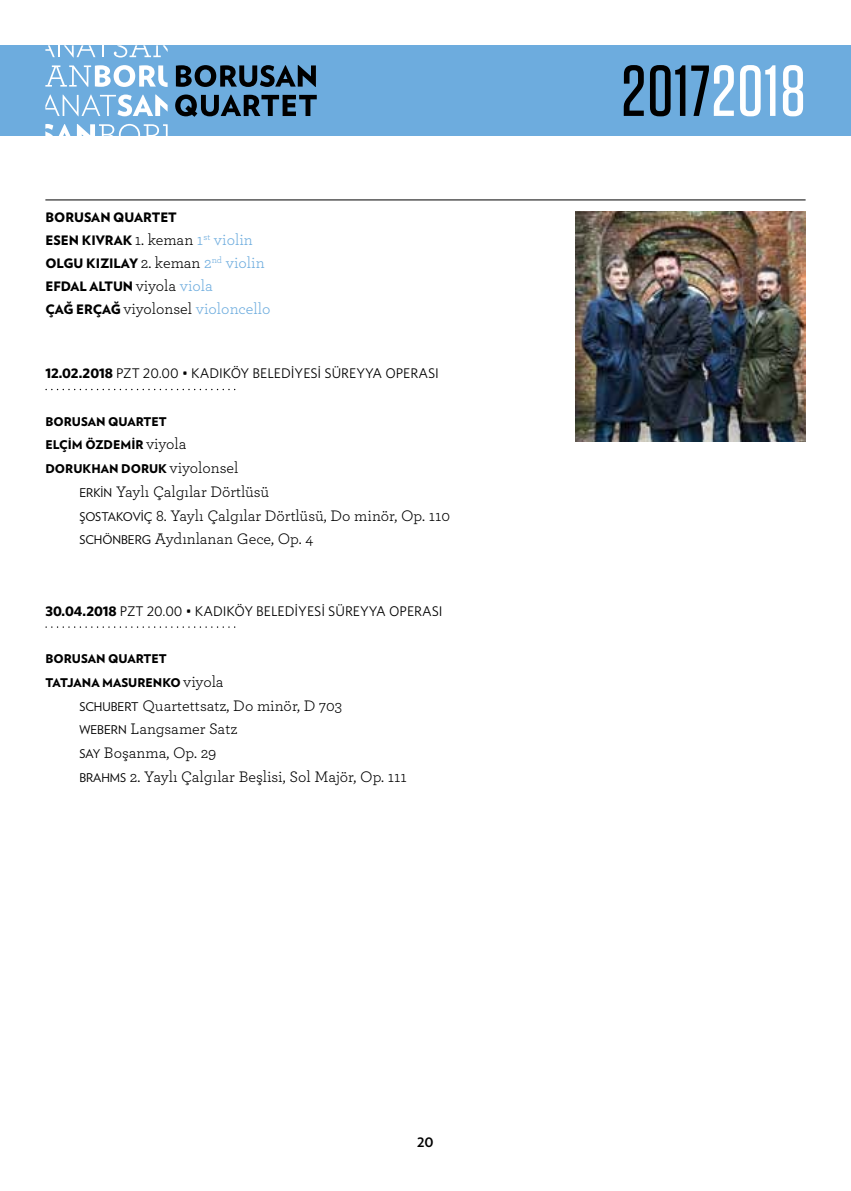
<style>
.page{position:relative;width:851px;height:1191px;background:#fff}
.page>*{position:absolute;margin:0;border:0;box-sizing:border-box;transform-origin:0 0}
.t1{font:500 72px "Tungsten";letter-spacing:.02em;color:#000}
.t2{font:16px/23.8px "Archer";color:#000}
.t3{font:16px "Archer";color:#6dacde}
.t4{font:14px "Whitney";color:#000}
.t5{font:900 13px/23px "Verlag";color:#000}
.t6{font:700 13px "Verlag";color:#000}
.t7{font:900 12px/23.8px "Verlag";color:#000}
.s1{font-family:"Archer";font-weight:400;font-size:16px}
.s2{font-family:"Archer";font-weight:400;font-size:16px;color:#6dacde}
.s3{font-family:"Verlag";font-weight:900;font-size:13px;color:#000}
.s4{color:#000}
.s5{font-weight:700}
.s6{font-family:"Verlag";font-size:12px}
.s7{color:#fff}
</style>
<div class="page">
<svg style="left:46px;top:389px;width:190px;height:1px"></svg>
<svg style="left:46px;top:626px;width:190px;height:2px"></svg>
<img style="left:575px;top:212px;width:230px;height:230px">
<hr style="left:45px;top:200px;width:760px;height:1px;background:#000">
<div style="left:0;top:45px;width:850px;height:91px;background:#6dacde"></div>
<svg style="left:176px;top:65px;width:140px;height:22px"></svg>
<svg style="left:175px;top:94px;width:142px;height:23px"></svg>
<svg style="left:59px;top:124px;width:11px;height:12px"></svg>
<svg style="left:102px;top:45px;width:2px;height:12px"></svg>
<svg style="left:45px;top:45px;width:50px;height:12px"></svg>
<svg style="left:114px;top:45px;width:54px;height:13px"></svg>
<svg style="left:45px;top:124px;width:8px;height:12px"></svg>
<svg style="left:77px;top:124px;width:91px;height:12px"></svg>
<svg style="left:45px;top:94px;width:123px;height:22px"></svg>
<svg style="left:45px;top:65px;width:123px;height:22px"></svg>
<p class="t5" style="left:45px;top:205px;width:221px">BORUSAN QUARTET<br>ESEN KIVRAK <span class="s1">1. keman</span> <span class="s2">1</span><sup>st</sup> <span class="s2">violin<br></span>OLGU KIZILAY <span class="s1">2. keman</span> <span class="s2">2</span><sup>nd</sup> <span class="s2">violin<br></span>EFDAL ALTUN <span class="s1">viyola</span> <span class="s2">viola</span></p>
<p class="t3" style="left:45px;top:298px;width:226px"><span class="s3">ÇAĞ ERÇAĞ</span> <span class="s4">viyolonsel</span> violoncello</p>
<p class="t4" style="left:45px;top:364px;width:395px"><span class="s5">12.02.2018</span> PZT 20.00 • KADIKÖY BELEDİYESİ SÜREYYA OPERASI</p>
<p class="t7" style="left:45px;top:408px;width:194px">BORUSAN QUARTET<br>ELÇİM ÖZDEMİR <span class="s1">viyola<br></span>DORUKHAN DORUK <span class="s1">viyolonsel</span></p>
<p class="t2" style="left:79px;top:479px;width:372px"><span class="s6">ERKİN</span> Yaylı Çalgılar Dörtlüsü<br><span class="s6">ŞOSTAKOVİÇ</span> 8. Yaylı Çalgılar Dörtlüsü, Do minör, Op. 110<br><span class="s6">SCHÖNBERG</span> Aydınlanan Gece, Op. 4</p>
<p class="t4" style="left:45px;top:601px;width:399px"><span class="s5">30.04.2018</span> PZT 20.00 • KADIKÖY BELEDİYESİ SÜREYYA OPERASI</p>
<p class="t7" style="left:45px;top:646px;width:180px">BORUSAN QUARTET<br>TATJANA MASURENKO <span class="s1">viyola</span></p>
<p class="t2" style="left:79px;top:692px;width:329px"><span class="s6">SCHUBERT</span> Quartettsatz, Do minör, D 703<br><span class="s6">WEBERN</span> Langsamer Satz<br><span class="s6">SAY</span> Boşanma, Op. 29<br><span class="s6">BRAHMS</span> 2. Yaylı Çalgılar Beşlisi, Sol Majör, Op. 111</p>
<p class="t6" style="left:417px;top:1131px;width:18px">20</p>
<h1 class="t1" style="left:621px;top:53px;width:185px">2017<span class="s7">2018</span></h1>
</div>
